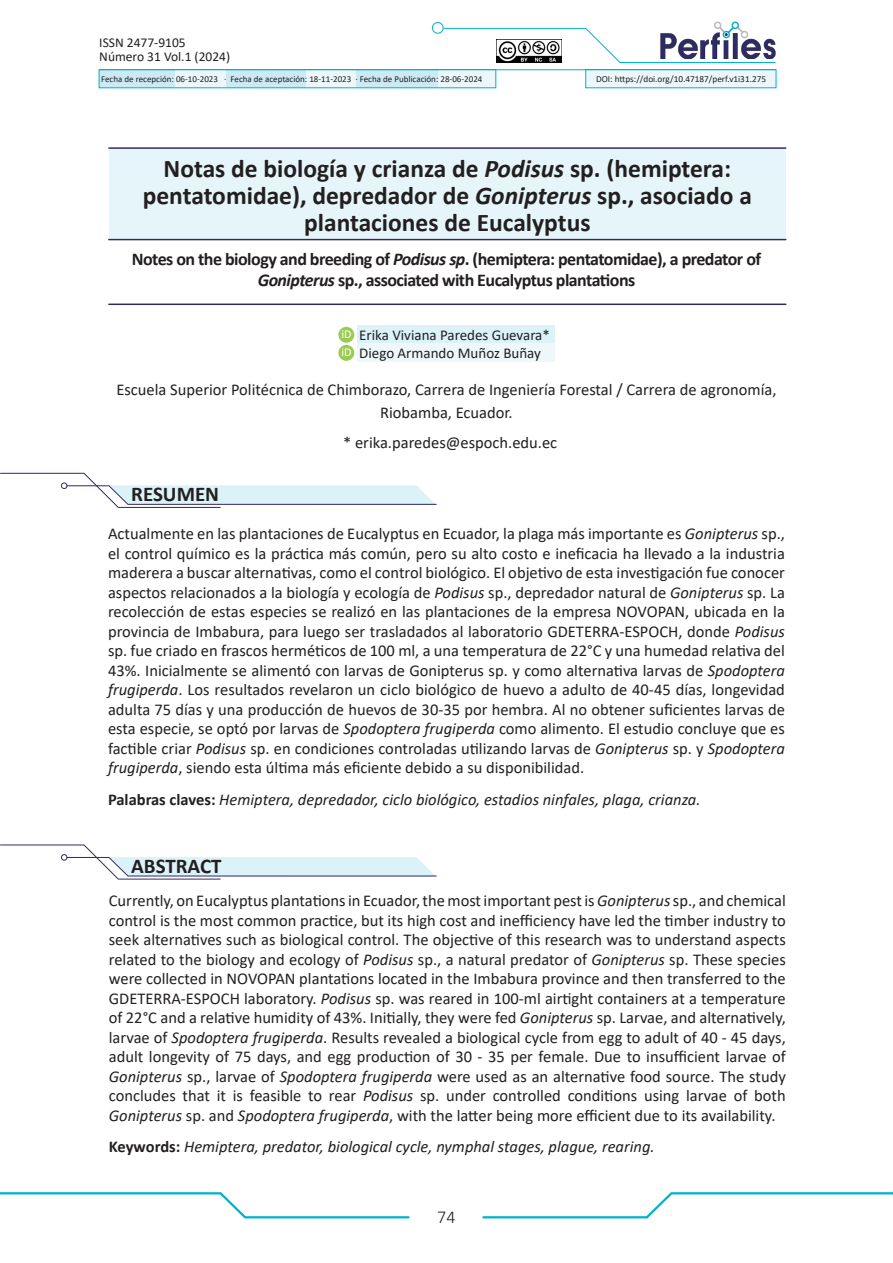
<style>
.page{position:relative;width:893px;height:1263px;background:#fff}
.page>*{position:absolute;margin:0;border:0;box-sizing:border-box;transform-origin:0 0}
.t1{font:700 25.5px/27px "Calibri";color:#231f20;text-align:center}
.ENCABEZADO{font:700 21px "Calibri";color:#231f20}
.t2{font:700 18px/21px "Calibri";letter-spacing:-.03em;color:#231f20;text-align:center}
.t3{font:300 18px "Calibri";color:#231f20}
.t4{font:16.5px/19.5px "Calibri";color:#231f20;text-align:justify}
.t5{font:italic 16.5px "Calibri";color:#231f20}
.Nombres_autores{font:15px "Calibri";color:#231f20}
.t6{font:13.5px/14px "Calibri";color:#231f20}
.t7{font:12px "Calibri";color:#fff}
.t8{font:9.3px "Calibri";color:#231f20}
.t9{font:9px "Calibri";color:#231f20}
.s1{font-style:italic}
.s2{font-weight:700;font-style:normal}
</style>
<div class="page">
<svg style="left:0;top:1192px;width:410px;height:27px"></svg>
<svg style="left:482px;top:1192px;width:411px;height:27px"></svg>
<svg style="left:0;top:472px;width:437px;height:36px"></svg>
<svg style="left:0;top:844px;width:437px;height:36px"></svg>
<div style="left:109px;top:150px;width:677px;height:89px;background:#e5f5fa"></div>
<hr style="left:109px;top:304px;width:677px;height:1px;background:#2f2b61">
<hr style="left:109px;top:239px;width:677px;height:1px;background:#2f2b61">
<hr style="left:109px;top:147px;width:677px;height:2px;background:#2f2b61">
<div style="left:99px;top:70px;width:397px;height:18px;background:#ebf7f9"></div>
<div style="left:227px;top:70px;width:79px;height:18px;background:#cbeaf3"></div>
<div style="left:357px;top:70px;width:81px;height:18px;background:#cbeaf3"></div>
<div style="left:99px;top:70px;width:76px;height:18px;background:#cbeaf3"></div>
<div style="left:586px;top:70px;width:190px;height:18px;background:#ebf7f9"></div>
<img style="left:714px;top:22px;width:26px;height:6px">
<div style="left:432px;top:22px;width:12px;height:12px;border:1px solid #00b1cb;border-radius:50%"></div>
<svg style="left:443px;top:28px;width:333px;height:35px"></svg>
<img style="left:496px;top:39px;width:65px;height:23px">
<hr style="left:99px;top:69px;width:676px;height:1px;background:#00b1cb">
<div style="left:357px;top:326px;width:198px;height:18px;background:#dcf2f9"></div>
<div style="left:357px;top:344px;width:198px;height:18px;background:#eef8fb"></div>
<div style="left:338px;top:327px;width:16px;height:16px;background:#99cc52;border-radius:50%"></div>
<div style="left:338px;top:345px;width:16px;height:16px;background:#99cc52;border-radius:50%"></div>
<p class="t6" style="left:99px;top:35px;width:88px">ISSN 2477-9105</p>
<p class="t6" style="left:99px;top:49px;width:132px">Número 31 Vol.1 (2024)</p>
<p class="t6" style="left:108px;top:37px;width:132px">ISSN 2477-9105<br>Número 31 Vol.1 (2024)</p>
<p class="t9" style="left:101px;top:73px;width:383px">Fecha de recepción: 06-10-2023 · Fecha de aceptación: 18-11-2023 · Fecha de Publicación: 28-06-2024</p>
<p class="t8" style="left:596px;top:73px;width:171px">DOI: https://doi.org/10.47187/perf.v1i31.275</p>
<p class="t1" style="left:143px;top:154px;width:611px">Notas de biología y crianza de <span class="s1">Podisus</span> sp. (hemiptera: pentatomidae), depredador de <span class="s1">Gonipterus</span> sp., asociado a plantaciones de Eucalyptus</p>
<p class="t2" style="left:132px;top:248px;width:631px">Notes on the biology and breeding of <span class="s1">Podisus sp</span>. (hemiptera: pentatomidae), a predator of<br><span class="s1">Gonipterus</span> sp., associated with Eucalyptus plantations</p>
<p class="t7" style="left:342px;top:326px;width:12px">iD</p>
<p class="t7" style="left:342px;top:344px;width:12px">iD</p>
<p class="Nombres_autores" style="left:359px;top:324px;width:192px">Erika Viviana Paredes Guevara*</p>
<p class="Nombres_autores" style="left:359px;top:342px;width:183px">Diego Armando Muñoz Buñay</p>
<p class="t4" style="left:116px;top:378px;width:662px;line-height:22.5px;text-align:center">Escuela Superior Politécnica de Chimborazo, Carrera de Ingeniería Forestal / Carrera de agronomía,<br>Riobamba, Ecuador.</p>
<p class="t4" style="left:343px;top:432px;width:216px">* erika.paredes@espoch.edu.ec</p>
<p class="ENCABEZADO" style="left:131px;top:480px;width:89px">RESUMEN</p>
<p class="t4" style="left:108px;top:524px;width:678px">Actualmente en las plantaciones de Eucalyptus en Ecuador, la plaga más importante es <span class="s1">Gonipterus</span> sp., el control químico es la práctica más común, pero su alto costo e ineficacia ha llevado a la industria maderera a buscar alternativas, como el control biológico. El objetivo de esta investigación fue conocer aspectos relacionados a la biología y ecología de <span class="s1">Podisus</span> sp., depredador natural de <span class="s1">Gonipterus</span> sp. La recolección de estas especies se realizó en las plantaciones de la empresa NOVOPAN, ubicada en la provincia de Imbabura, para luego ser trasladados al laboratorio GDETERRA-ESPOCH, donde <span class="s1">Podisus </span>sp. fue criado en frascos herméticos de 100 ml, a una temperatura de 22°C y una humedad relativa del 43%. Inicialmente se alimentó con larvas de Gonipterus sp. y como alternativa larvas de <span class="s1">Spodoptera frugiperda</span>. Los resultados revelaron un ciclo biológico de huevo a adulto de 40-45 días, longevidad adulta 75 días y una producción de huevos de 30-35 por hembra. Al no obtener suficientes larvas de esta especie, se optó por larvas de <span class="s1">Spodoptera frugiperda</span> como alimento. El estudio concluye que es factible criar <span class="s1">Podisus</span> sp. en condiciones controladas utilizando larvas de <span class="s1">Gonipterus</span> sp. y <span class="s1">Spodoptera frugiperda</span>, siendo esta última más eficiente debido a su disponibilidad.</p>
<p class="t5" style="left:108px;top:788px;width:594px"><span class="s2">Palabras claves:</span> Hemiptera, depredador, ciclo biológico, estadios ninfales, plaga, crianza.</p>
<p class="ENCABEZADO" style="left:131px;top:851px;width:92px">ABSTRACT</p>
<p class="t4" style="left:109px;top:891px;width:678px">Currently, on Eucalyptus plantations in Ecuador, the most important pest is <span class="s1">Gonipterus</span> sp., and chemical control is the most common practice, but its high cost and inefficiency have led the timber industry to seek alternatives such as biological control. The objective of this research was to understand aspects related to the biology and ecology of <span class="s1">Podisus</span> sp., a natural predator of <span class="s1">Gonipterus</span> sp. These species were collected in NOVOPAN plantations located in the Imbabura province and then transferred to the GDETERRA-ESPOCH laboratory. <span class="s1">Podisus</span> sp. was reared in 100-ml airtight containers at a temperature of 22°C and a relative humidity of 43%. Initially, they were fed <span class="s1">Gonipterus</span> sp. Larvae, and alternatively, larvae of <span class="s1">Spodoptera frugiperda</span>. Results revealed a biological cycle from egg to adult of 40 - 45 days, adult longevity of 75 days, and egg production of 30 - 35 per female. Due to insufficient larvae of <span class="s1">Gonipterus</span> sp., larvae of <span class="s1">Spodoptera frugiperda</span> were used as an alternative food source. The study concludes that it is feasible to rear <span class="s1">Podisus</span> sp. under controlled conditions using larvae of both <span class="s1">Gonipterus</span> sp. and <span class="s1">Spodoptera frugiperda</span>, with the latter being more efficient due to its availability.</p>
<p class="t5" style="left:109px;top:1135px;width:547px"><span class="s2">Keywords:</span> Hemiptera, predator, biological cycle, nymphal stages, plague, rearing.</p>
<p class="t3" style="left:437px;top:1206px;width:20px">74</p>
</div>
